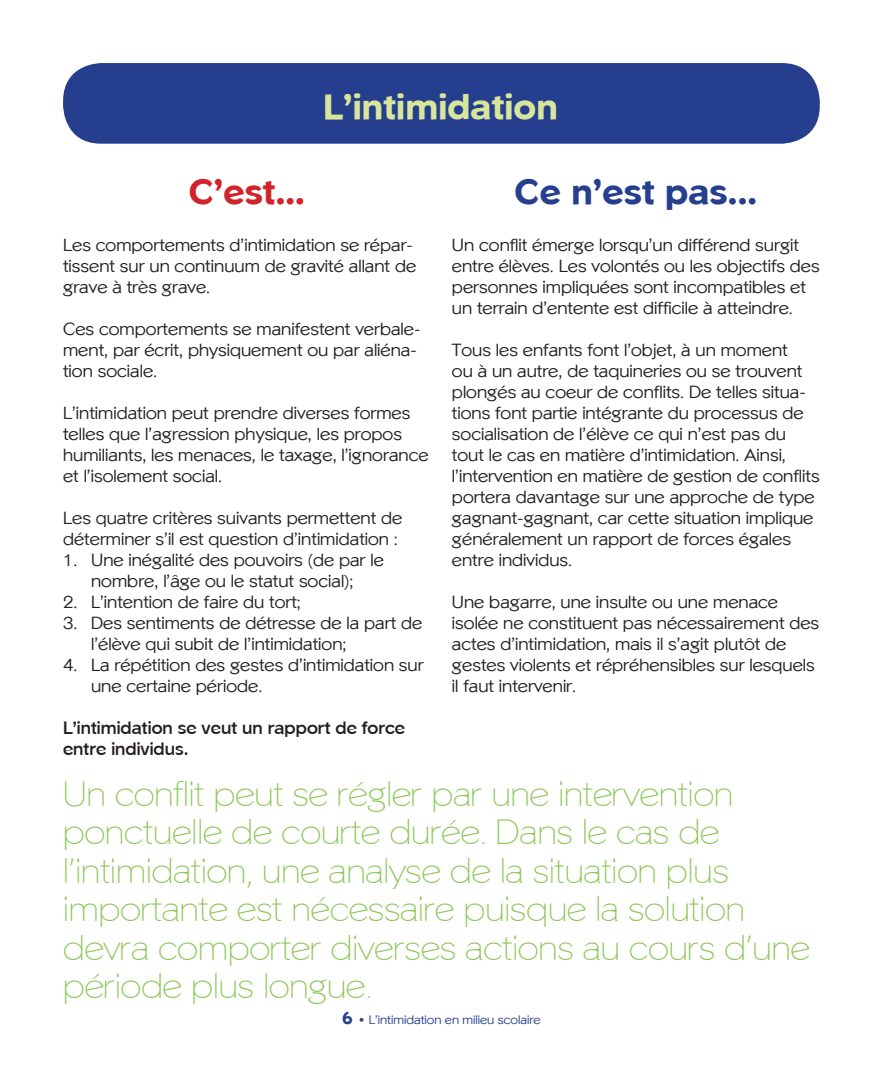
<style>
.page{position:relative;width:884px;height:1071px;background:#fff}
.page>*{position:absolute;margin:0;border:0;box-sizing:border-box;transform-origin:0 0}
.t1{font:35px/38.5px "Phinster Fine";color:#8ac756}
.t2{font:800 35px "Phinster";color:#d8e69c}
.t3{font:800 35px "Phinster";color:#253f8e}
.t4{font:800 35px "Phinster";color:#d1232a}
.t5{font:17.5px/21px "Phinster";color:#231f20}
.t6{font:700 17.5px/21px "Phinster";color:#231f20}
.t7{font:12.25px "Phinster";color:#253f8e}
.s1{font-weight:800;font-size:17.5px}
</style>
<div class="page">
<div style="left:63px;top:63px;width:756px;height:81px;background:#253f8e;border-radius:38px"></div>
<h1 class="t2" style="left:323px;top:88px;width:236px">L’intimidation</h1>
<h1 class="t4" style="left:189px;top:173px;width:118px">C’est...</h1>
<h1 class="t3" style="left:514px;top:173px;width:244px">Ce n’est pas...</h1>
<p class="t5" style="left:63px;top:235px;width:354px">Les comportements d’intimidation se répar&shy;tissent sur un continuum de gravité allant de grave à très grave.</p>
<p class="t5" style="left:63px;top:319px;width:359px">Ces comportements se manifestent verbale&shy;ment, par écrit, physiquement ou par aliéna&shy;tion sociale.</p>
<p class="t5" style="left:63px;top:403px;width:367px">L’intimidation peut prendre diverses formes telles que l’agression physique, les propos humiliants, les menaces, le taxage, l’ignorance et l’isolement social.</p>
<p class="t5" style="left:63px;top:508px;width:340px">Les quatre critères suivants permettent de déterminer s’il est question d’intimidation :</p>
<p class="t5" style="left:63px;top:550px;width:322px;text-align:center">1. Une inégalité des pouvoirs (de par le nombre, l’âge ou le statut social);</p>
<p class="t5" style="left:63px;top:592px;width:239px">2. L’intention de faire du tort;</p>
<p class="t5" style="left:91px;top:613px;width:332px;text-indent:-28px">3. Des sentiments de détresse de la part de l’élève qui subit de l’intimidation;</p>
<p class="t5" style="left:91px;top:655px;width:334px;text-indent:-28px">4. La répétition des gestes d’intimidation sur une certaine période.</p>
<p class="t6" style="left:63px;top:718px;width:343px">L’intimidation se veut un rapport de force entre individus.</p>
<p class="t5" style="left:452px;top:235px;width:369px">Un conflit émerge lorsqu’un différend surgit entre élèves. Les volontés ou les objectifs des personnes impliquées sont incompatibles et un terrain d’entente est difficile à atteindre.</p>
<p class="t5" style="left:452px;top:340px;width:369px">Tous les enfants font l’objet, à un moment<br>ou à un autre, de taquineries ou se trouvent plongés au coeur de conflits. De telles situa&shy;tions font partie intégrante du processus de socialisation de l’élève ce qui n’est pas du tout le cas en matière d’intimidation. Ainsi, l’intervention en matière de gestion de conflits portera davantage sur une approche de type gagnant-gagnant, car cette situation implique généralement un rapport de forces égales entre individus.</p>
<p class="t5" style="left:452px;top:592px;width:368px">Une bagarre, une insulte ou une menace isolée ne constituent pas nécessairement des actes d’intimidation, mais il s’agit plutôt de gestes violents et répréhensibles sur lesquels il faut intervenir.</p>
<p class="t1" style="left:63px;top:774px;width:748px">Un conflit peut se régler par une intervention ponctuelle de courte durée. Dans le cas de l’intimidation, une analyse de la situation plus importante est nécessaire puisque la solution devra comporter diverses actions au cours d’une période plus longue.</p>
<p class="t7" style="left:342px;top:1013px;width:200px"><span class="s1">6</span> • L’intimidation en milieu scolaire</p>
</div>
